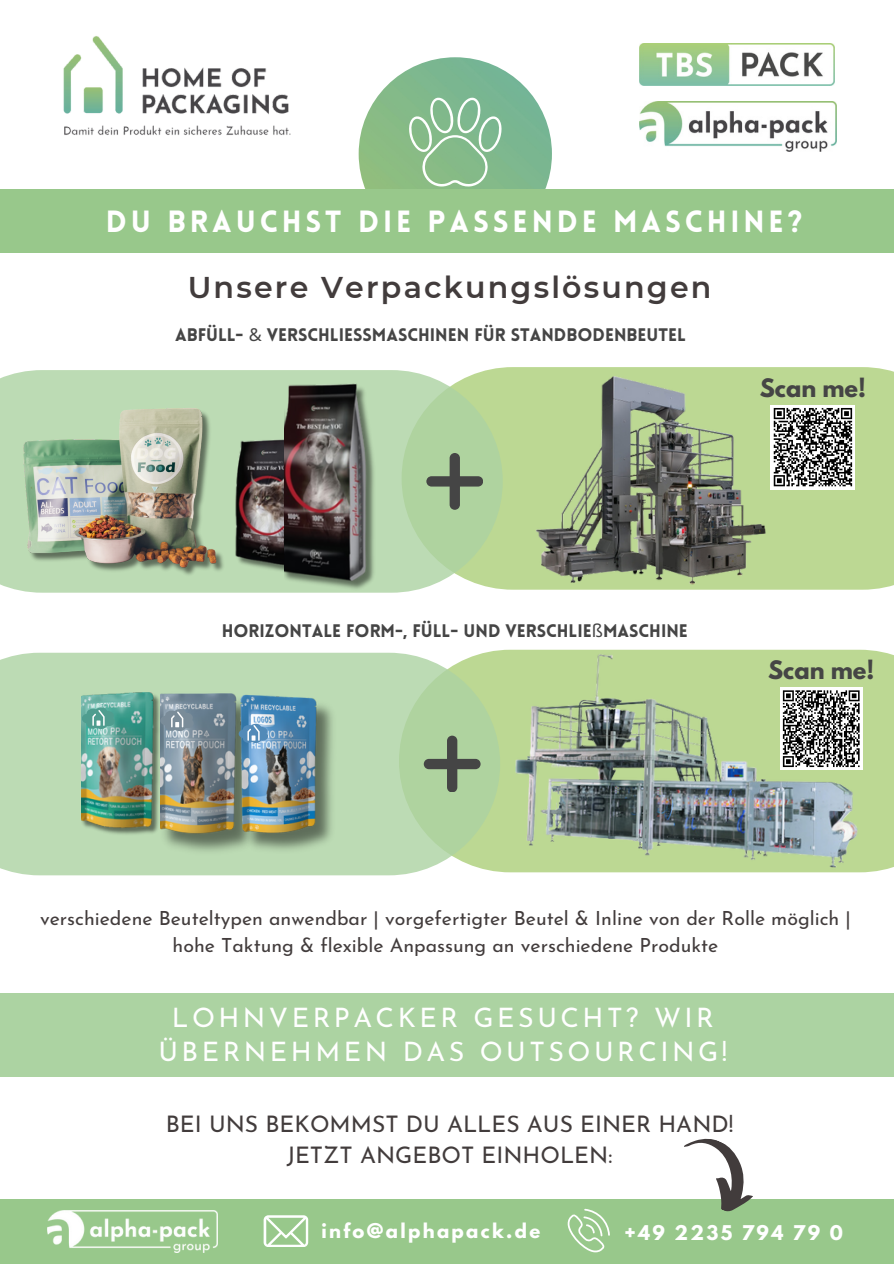
<style>
.page{position:relative;width:894px;height:1264px;background:#fff}
.page>*{position:absolute;margin:0;border:0;box-sizing:border-box;transform-origin:0 0}
.t1{font:900 30px "Lovelo";letter-spacing:.13em;color:#fff}
.t2{font:600 30px "Montserrat";letter-spacing:.075em;color:#423c3c}
.t3{font:26.85px/33.8px "Josefin Sans";letter-spacing:.13em;color:#fff;text-align:center}
.t4{font:22.8px/31.5px "Josefin Sans";color:#423c3c;text-align:center}
.t5{font:700 22.5px "League Spartan";color:#454545}
.t6{font:19.5px/27px "Josefin Sans";color:#423c3c;text-align:center}
.t7{font:700 18px "League Spartan";letter-spacing:.13em;color:#fff}
.t8{font:900 17.85px "Lovelo";color:#454545}
.s1{font-family:"Noto Sans";font-weight:400}
</style>
<div class="page">
<img style="left:358px;top:57px;width:193px;height:193px;border-radius:50%">
<div style="left:0;top:189px;width:893px;height:64px;background:#98c88b"></div>
<svg style="left:408px;top:97px;width:93px;height:90px"></svg>
<div style="left:0;top:1198px;width:893px;height:65px;background:#98c88b"></div>
<svg style="left:263px;top:1215px;width:45px;height:31px"></svg>
<svg style="left:567px;top:1208px;width:42px;height:44px"></svg>
<svg style="left:666px;top:1138px;width:101px;height:74px"></svg>
<img style="left:47px;top:1210px;width:170px;height:42px">
<img style="left:63px;top:36px;width:228px;height:99px">
<img style="left:639px;top:102px;width:197px;height:49px">
<img style="left:639px;top:43px;width:195px;height:43px">
<div style="left:488px;top:367px;width:405px;height:222px;background:#bcd893"></div>
<svg style="left:0;top:370px;width:502px;height:222px;fill:#bcdbb4"></svg>
<img style="left:491px;top:372px;width:318px;height:213px">
<svg style="left:426px;top:453px;width:56px;height:56px"></svg>
<img style="left:267px;top:434px;width:18px;height:146px">
<img style="left:285px;top:376px;width:92px;height:217px">
<svg style="left:489px;top:649px;width:404px;height:223px;fill:#bcd893"></svg>
<svg style="left:0;top:652px;width:500px;height:223px;fill:#bcdbb4"></svg>
<svg style="left:423px;top:735px;width:57px;height:57px"></svg>
<img style="left:82px;top:692px;width:78px;height:144px">
<svg style="left:82px;top:707px;width:33px;height:22px"></svg>
<img style="left:160px;top:670px;width:103px;height:206px">
<svg style="left:160px;top:709px;width:34px;height:22px"></svg>
<img style="left:230px;top:673px;width:117px;height:187px">
<img style="left:500px;top:650px;width:369px;height:223px">
<div style="left:770px;top:405px;width:85px;height:84px;background:#fff"></div>
<svg style="left:773px;top:408px;width:80px;height:79px"></svg>
<img style="left:4px;top:380px;width:263px;height:204px">
<div style="left:779px;top:687px;width:83px;height:83px;background:#fff"></div>
<svg style="left:782px;top:690px;width:78px;height:77px"></svg>
<div style="left:0;top:993px;width:893px;height:83px;background:#acd3a2"></div>
<svg style="left:239px;top:723px;width:29px;height:20px"></svg>
<h1 class="t1" style="left:106px;top:210px;width:697px">DU BRAUCHST DIE PASSENDE MASCHINE?</h1>
<h1 class="t2" style="left:188px;top:269px;width:525px">Unsere Verpackungslösungen</h1>
<p class="t8" style="left:175px;top:327px;width:512px">ABFÜLL- <span class="s1">&amp;</span> VERSCHLIESSMASCHINEN FÜR STANDBODENBEUTEL</p>
<p class="t5" style="left:759px;top:376px;width:108px">Scan me!</p>
<p class="t8" style="left:222px;top:623px;width:467px">HORIZONTALE FORM-, FÜLL- UND VERSCHLIE<span class="s1">ß</span>MASCHINE</p>
<p class="t5" style="left:768px;top:659px;width:108px">Scan me!</p>
<p class="t6" style="left:40px;top:906px;width:812px">verschiedene Beuteltypen anwendbar | vorgefertigter Beutel &amp; Inline von der Rolle möglich | hohe Taktung &amp; flexible Anpassung an verschiedene Produkte</p>
<h2 class="t3" style="left:158px;top:1003px;width:570px">LOHNVERPACKER GESUCHT? WIR<br>ÜBERNEHMEN DAS OUTSOURCING!</h2>
<p class="t4" style="left:166px;top:1110px;width:569px">BEI UNS BEKOMMST DU ALLES AUS EINER HAND!<br>JETZT ANGEBOT EINHOLEN:</p>
<p class="t7" style="left:321px;top:1221px;width:220px">info@alphapack.de</p>
<p class="t7" style="left:624px;top:1223px;width:220px">+49 2235 794 79 0</p>
</div>
